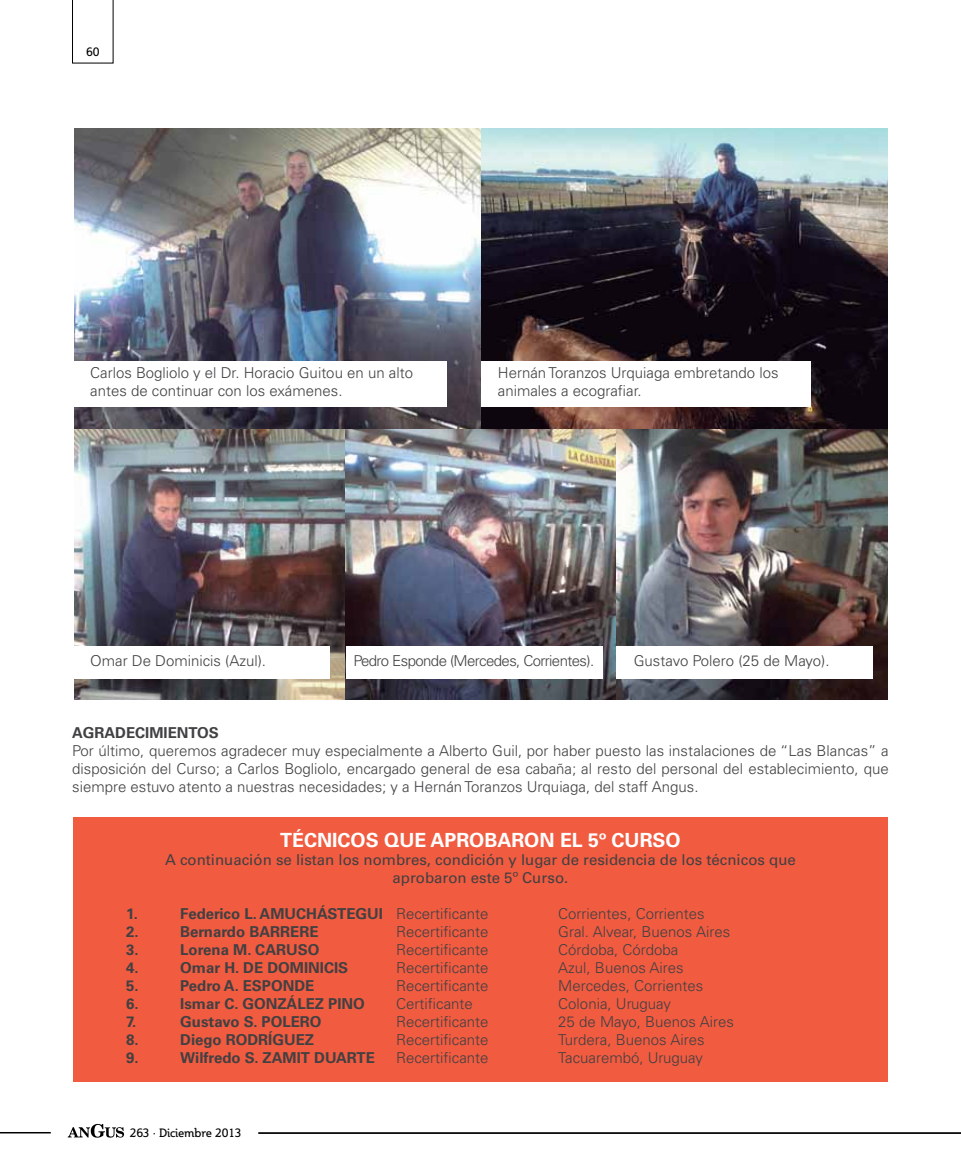
<style>
.page{position:relative;width:961px;height:1170px;background:#fff}
.page>*{position:absolute;margin:0;border:0;box-sizing:border-box;transform-origin:0 0}
.t1{font:700 19.5px "Univers LT Std";color:#fff}
.t2{font:300 15px/18px "Univers LT Std";color:#414042}
.t3{font:700 15px "Univers LT Std";color:#414042}
.t4{font:15px/18px "Univers LT Std";color:#414042;text-align:center}
.t5{font:300 15px "Univers LT Std";letter-spacing:-.04em;color:#414042}
.t6{font:12px "Steinem Unicode";color:#000}
.s1{font-weight:300}
</style>
<div class="page">
<div style="left:73px;top:817px;width:814px;height:264px;background:#f15b40"></div>
<svg style="left:72px;top:0;width:41px;height:63px"></svg>
<svg style="left:68px;top:1123px;width:56px;height:15px"></svg>
<hr style="left:0;top:1131px;width:51px;height:2px;background:#000">
<img style="left:74px;top:128px;width:814px;height:571px">
<div style="left:74px;top:361px;width:372px;height:45px;background:#fff"></div>
<div style="left:73px;top:645px;width:257px;height:33px;background:#fff"></div>
<div style="left:346px;top:645px;width:257px;height:33px;background:#fff"></div>
<div style="left:616px;top:645px;width:257px;height:33px;background:#fff"></div>
<div style="left:482px;top:361px;width:329px;height:45px;background:#fff"></div>
<hr style="left:258px;top:1132px;width:703px;height:1px;background:#000">
<p class="t6" style="left:86px;top:44px;width:15px">60</p>
<p class="t2" style="left:90px;top:364px;width:324px">Carlos Bogliolo y el Dr. Horacio Guitou en un alto antes de continuar con los exámenes.</p>
<p class="t2" style="left:498px;top:364px;width:282px">Hernán Toranzos Urquiaga embretando los animales a ecografiar.</p>
<p class="t2" style="left:90px;top:652px;width:177px">Omar De Dominicis (Azul).</p>
<p class="t5" style="left:353px;top:652px;width:242px">Pedro Esponde (Mercedes, Corrientes).</p>
<p class="t2" style="left:634px;top:652px;width:197px">Gustavo Polero (25 de Mayo).</p>
<p class="t3" style="left:72px;top:724px;width:148px">Agradecimientos</p>
<p class="t2" style="left:72px;top:742px;width:818px;text-align:justify">Por último, queremos agradecer muy especialmente a Alberto Guil, por haber puesto las instalaciones de “Las Blancas” a disposición del Curso; a Carlos Bogliolo, encargado general de esa cabaña; al resto del personal del establecimiento, que siempre estuvo atento a nuestras necesidades; y a Hernán Toranzos Urquiaga, del staff Angus.</p>
<h1 class="t1" style="left:280px;top:828px;width:164px">Técnicos que apr</h1>
<h1 class="t1" style="left:469px;top:828px;width:213px">obaron el 5º Curso</h1>
<p class="t4" style="left:165px;top:850px;width:632px">A continuación se listan los nombres, condición y lugar de residencia de los técnicos que aprobaron este 5º Curso.</p>
<p class="t3" style="left:126px;top:904px;width:13px">1.</p>
<p class="t3" style="left:180px;top:904px;width:310px">Federico L. AMUCHÁSTEGUI <span class="s1">Recertificante</span></p>
<p class="t2" style="left:558px;top:904px;width:148px">Corrientes, Corrientes</p>
<p class="t3" style="left:126px;top:922px;width:14px">2.</p>
<p class="t3" style="left:180px;top:922px;width:140px">Bernardo BARRERE</p>
<p class="t2" style="left:396px;top:922px;width:94px">Recertificante</p>
<p class="t2" style="left:558px;top:922px;width:174px">Gral. Alvear, Buenos Aires</p>
<p class="t3" style="left:126px;top:940px;width:39px">3. L</p>
<p class="t3" style="left:189px;top:940px;width:121px">orena M. CARUSO</p>
<p class="t2" style="left:396px;top:940px;width:94px">Recertificante</p>
<p class="t2" style="left:558px;top:940px;width:122px">Córdoba, Córdoba</p>
<p class="t3" style="left:126px;top:958px;width:40px">4. O</p>
<p class="t3" style="left:192px;top:958px;width:89px">mar H. DE DOM</p>
<p class="t3" style="left:304px;top:958px;width:45px">INICIS</p>
<p class="t2" style="left:396px;top:958px;width:94px">Recertificante</p>
<p class="t2" style="left:558px;top:958px;width:127px">Azul, Buenos Aires</p>
<p class="t3" style="left:126px;top:976px;width:14px">5.</p>
<p class="t3" style="left:180px;top:976px;width:103px">Pedro A. ESPOND</p>
<p class="t3" style="left:305px;top:976px;width:11px">E</p>
<p class="t2" style="left:396px;top:976px;width:94px">Recertificante</p>
<p class="t2" style="left:558px;top:976px;width:146px">Mercedes, Corrientes</p>
<p class="t3" style="left:126px;top:994px;width:14px">6.</p>
<p class="t3" style="left:180px;top:994px;width:75px">Ismar C. GON</p>
<p class="t3" style="left:277px;top:994px;width:76px">ZÁLEZ PINO</p>
<p class="t2" style="left:396px;top:994px;width:78px">Certificante</p>
<p class="t2" style="left:558px;top:994px;width:114px">Colonia, Uruguay</p>
<p class="t3" style="left:126px;top:1012px;width:39px">7. G</p>
<p class="t3" style="left:192px;top:1012px;width:130px">ustavo S. POLERO</p>
<p class="t2" style="left:396px;top:1012px;width:94px">Recertificante</p>
<p class="t2" style="left:558px;top:1012px;width:177px">25 de Mayo, Buenos Aires</p>
<p class="t3" style="left:126px;top:1030px;width:40px">8. D</p>
<p class="t3" style="left:191px;top:1030px;width:124px">iego RODRÍGUEZ</p>
<p class="t2" style="left:396px;top:1030px;width:94px">Recertificante</p>
<p class="t2" style="left:558px;top:1030px;width:148px">Turdera, Buenos Aires</p>
<p class="t3" style="left:126px;top:1048px;width:14px">9.</p>
<p class="t3" style="left:180px;top:1048px;width:196px">Wilfredo S. ZAMIT DUARTE</p>
<p class="t2" style="left:396px;top:1048px;width:94px">Recertificante</p>
<p class="t2" style="left:558px;top:1048px;width:146px">Tacuarembó, Uruguay</p>
<p class="t6" style="left:130px;top:1125px;width:113px">263 · Diciembre 2013</p>
</div>
